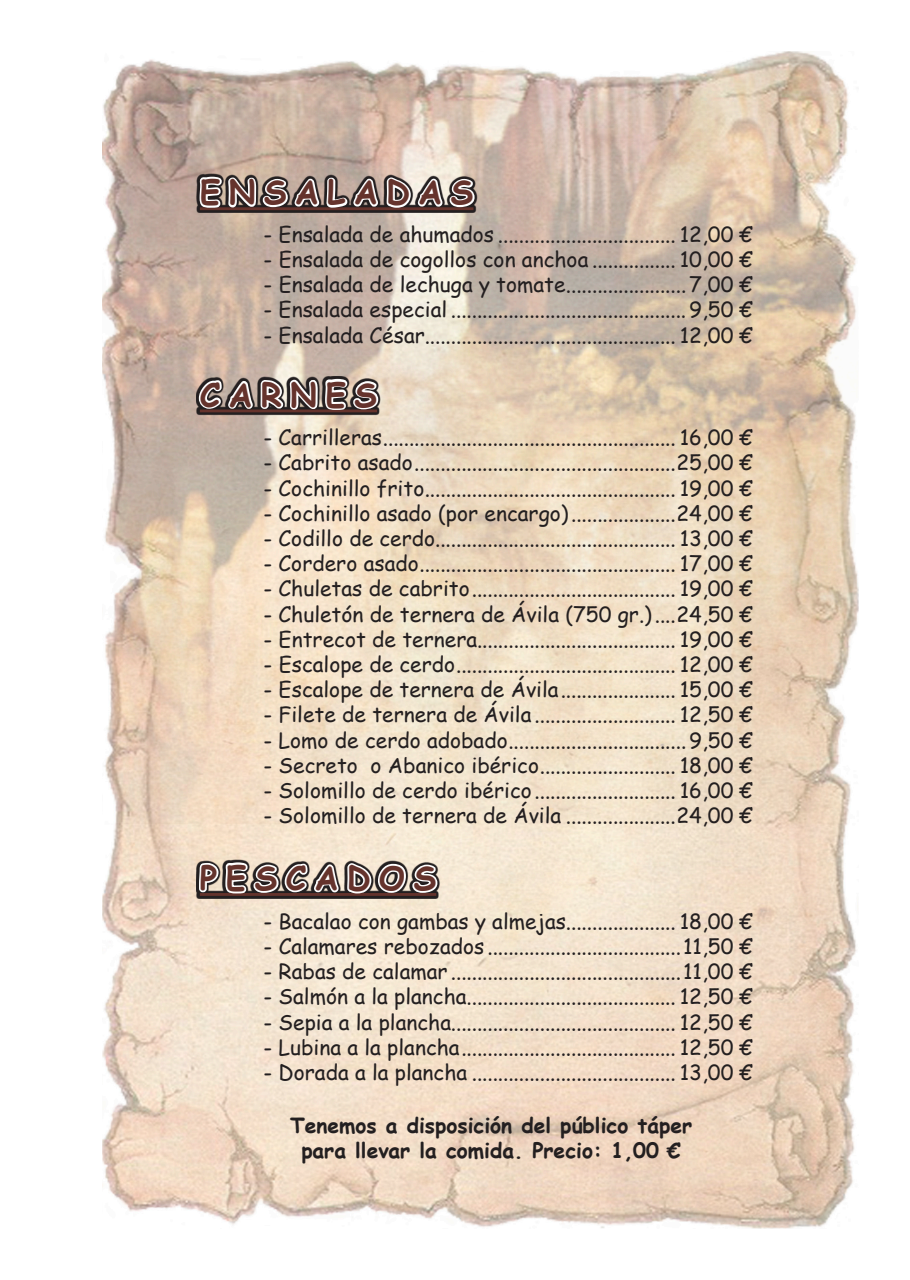
<style>
.page{position:relative;width:910px;height:1280px;background:#fff}
.page>*{position:absolute;margin:0;border:0;box-sizing:border-box;transform-origin:0 0}
.t1{font:700 33px "Comic Sans MS";letter-spacing:.25em;color:#65332c}
.t2{font:21px "Comic Sans MS";color:#231f20}
.t3{font:700 21px "Comic Sans MS";color:#231f20}
</style>
<div class="page">
<img style="left:102px;top:51px;width:757px;height:1178px">
<svg style="left:196px;top:174px;width:282px;height:39px"></svg>
<svg style="left:198px;top:62px;width:278px;height:149px;background:#c4b2a7"></svg>
<div style="left:196px;top:376px;width:185px;height:39px;background:#231f20"></div>
<svg style="left:197px;top:264px;width:183px;height:149px;background:#beada2"></svg>
<div style="left:196px;top:859px;width:244px;height:40px;background:#231f20"></div>
<svg style="left:197px;top:860px;width:242px;height:36px"></svg>
<p class="t1" style="left:200px;top:168px;width:275px">ENSALADAS</p>
<p class="t2" style="left:264px;top:219px;width:490px">- Ensalada de ahumados .................................. 12,00 €</p>
<p class="t2" style="left:264px;top:244px;width:490px">- Ensalada de cogollos con anchoa ................ 10,00 €</p>
<p class="t2" style="left:264px;top:269px;width:490px">- Ensalada de lechuga y tomate.......................7,00 €</p>
<p class="t2" style="left:264px;top:294px;width:490px">- Ensalada especial .............................................9,50 €</p>
<p class="t2" style="left:264px;top:319px;width:490px">- Ensalada César................................................ 12,00 €</p>
<p class="t1" style="left:200px;top:370px;width:179px">CARNES</p>
<p class="t2" style="left:264px;top:422px;width:490px">- Carrilleras........................................................ 16,00 €</p>
<p class="t2" style="left:264px;top:447px;width:490px">- Cabrito asado..................................................25,00 €</p>
<p class="t2" style="left:264px;top:472px;width:490px">- Cochinillo frito................................................ 19,00 €</p>
<p class="t2" style="left:264px;top:498px;width:490px">- Cochinillo asado (por encargo)....................24,00 €</p>
<p class="t2" style="left:264px;top:523px;width:490px">- Codillo de cerdo.............................................. 13,00 €</p>
<p class="t2" style="left:264px;top:548px;width:490px">- Cordero asado................................................. 17,00 €</p>
<p class="t2" style="left:264px;top:573px;width:490px">- Chuletas de cabrito....................................... 19,00 €</p>
<p class="t2" style="left:264px;top:598px;width:490px">- Chuletón de ternera de Ávila (750 gr.)....24,50 €</p>
<p class="t2" style="left:264px;top:624px;width:490px">- Entrecot de ternera...................................... 19,00 €</p>
<p class="t2" style="left:264px;top:649px;width:490px">- Escalope de cerdo.......................................... 12,00 €</p>
<p class="t2" style="left:264px;top:674px;width:490px">- Escalope de ternera de Ávila...................... 15,00 €</p>
<p class="t2" style="left:264px;top:699px;width:490px">- Filete de ternera de Ávila ........................... 12,50 €</p>
<p class="t2" style="left:264px;top:724px;width:490px">- Lomo de cerdo adobado..................................9,50 €</p>
<p class="t2" style="left:264px;top:750px;width:490px">- Secreto o Abanico ibérico.......................... 18,00 €</p>
<p class="t2" style="left:264px;top:775px;width:490px">- Solomillo de cerdo ibérico........................... 16,00 €</p>
<p class="t2" style="left:264px;top:800px;width:490px">- Solomillo de ternera de Ávila .....................24,00 €</p>
<p class="t1" style="left:200px;top:854px;width:238px">PESCADOS</p>
<p class="t2" style="left:264px;top:905px;width:490px">- Bacalao con gambas y almejas..................... 18,00 €</p>
<p class="t2" style="left:264px;top:931px;width:490px">- Calamares rebozados .....................................11,50 €</p>
<p class="t2" style="left:264px;top:956px;width:490px">- Rabas de calamar ............................................11,00 €</p>
<p class="t2" style="left:264px;top:981px;width:490px">- Salmón a la plancha........................................ 12,50 €</p>
<p class="t2" style="left:264px;top:1006px;width:490px">- Sepia a la plancha........................................... 12,50 €</p>
<p class="t2" style="left:264px;top:1031px;width:490px">- Lubina a la plancha......................................... 12,50 €</p>
<p class="t2" style="left:264px;top:1057px;width:490px">- Dorada a la plancha ....................................... 13,00 €</p>
<p class="t3" style="left:290px;top:1110px;width:403px">Tenemos a disposición del público táper</p>
<p class="t3" style="left:301px;top:1135px;width:381px">para llevar la comida. Precio: 1,00 €</p>
</div>
